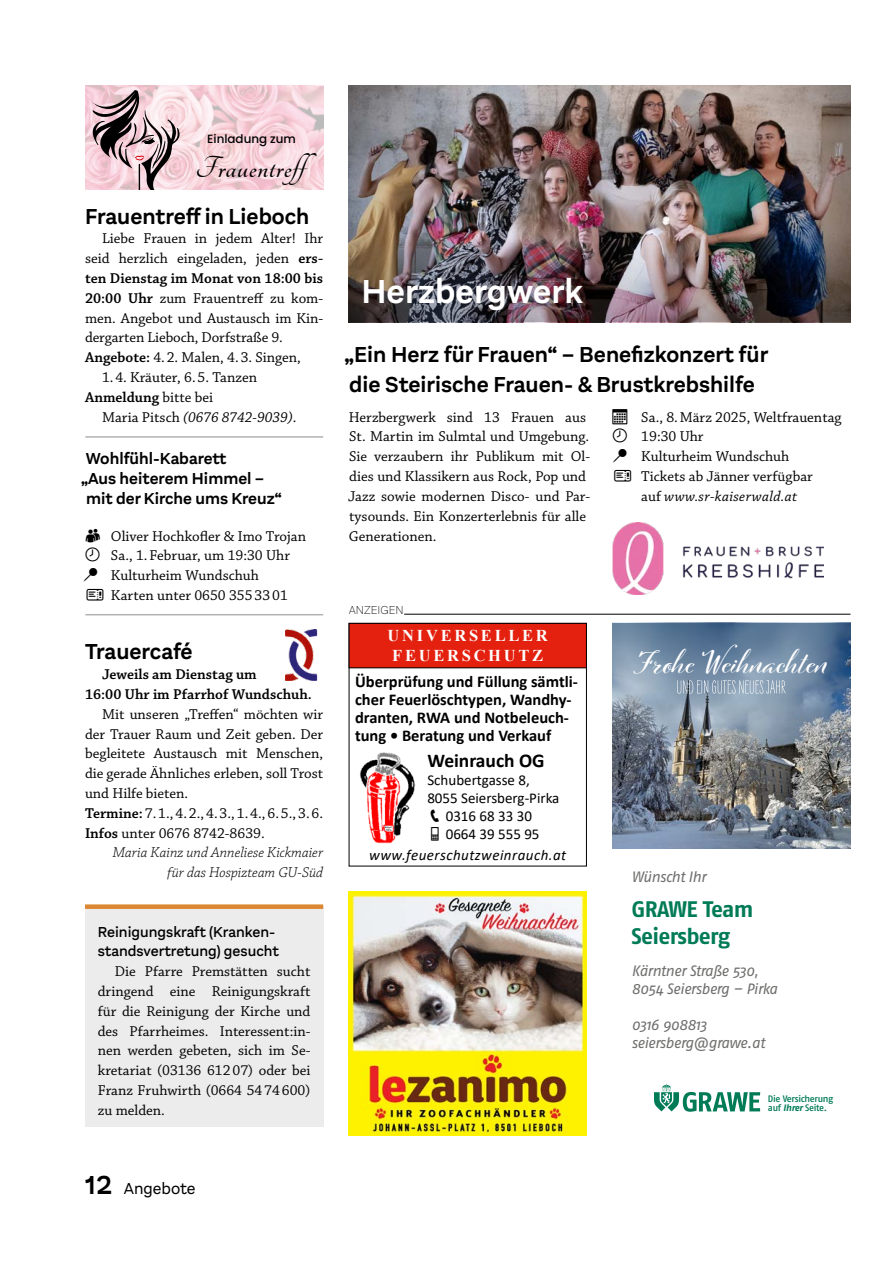
<style>
.page{position:relative;width:893px;height:1263px;background:#fff}
.page>*{position:absolute;margin:0;border:0;box-sizing:border-box;transform-origin:0 0}
.t1{font:600 34.5px "Aestetico";color:#fff}
.t2{font:700 33px "Tangerine";letter-spacing:.025em;color:#000}
.t3{font:700 30px "Cinque Donne";color:#fff}
.t4{font:600 22.5px/30px "Aestetico";color:#000}
.t5{font:700 22.5px/27px "Fago Pro";letter-spacing:-.03em;color:#007b56}
.t6{font:700 19.5px "Calibri";color:#000}
.t7{font:700 16.5px/18px "Calibri";color:#000}
.t8{font:600 16.5px "Aestetico";color:#000}
.t9{font:700 16.5px/19.8px "Times New Roman";letter-spacing:.165em;color:#fff}
.t10{font:16.5px "Aestetico";color:#000}
.t11{font:15px/19.8px "Chaparral Pro";color:#000}
.t12{font:600 15px/19.8px "Chaparral Pro";color:#000}
.t13{font:italic 15px/18px "Fago Pro";letter-spacing:-.035em;color:#6f6f6e}
.t14{font:15px "Calibri";color:#000}
.t15{font:italic 300 15px/19.8px "Chaparral Pro";color:#000;text-align:right}
.t16{font:500 15px/19.8px "Aestetico";color:#000}
.t17{font:italic 15px "Chaparral Pro";color:#000}
.t18{font:italic 15px "Calibri";letter-spacing:.03em;color:#000}
.t19{font:200 12px "Aestetico";color:#000}
.t20{font:500 11.85px "Poppins";color:#000}
.t21{font:10.65px/14.9px "Poppins";color:#000}
.t22{font:500 9.45px/9.4px "Fago Pro";letter-spacing:-.03em;color:#007b56}
.s1{font-weight:600}
.s2{font-weight:400}
.s3{font-style:normal}
.s4{font-style:italic}
.s5{font-weight:700;font-style:italic}
.s6{font-weight:600;font-size:27px}
</style>
<div class="page">
<img style="left:612px;top:721px;width:238px;height:127px">
<svg style="left:612px;top:623px;width:238px;height:98px;background:#6f88a2"></svg>
<svg style="left:657px;top:658px;width:149px;height:42px;background:#849bb1"></svg>
<svg style="left:654px;top:1084px;width:106px;height:28px"></svg>
<hr style="left:404px;top:614px;width:446px;height:1px;background:#000">
<img style="left:349px;top:892px;width:238px;height:243px">
<img style="left:85px;top:85px;width:238px;height:104px">
<svg style="left:91px;top:90px;width:91px;height:99px;background:#bca3a9"></svg>
<img style="left:286px;top:629px;width:32px;height:51px">
<img style="left:349px;top:85px;width:501px;height:238px">
<div style="left:85px;top:906px;width:238px;height:221px;background:#ececed"></div>
<div style="left:85px;top:904px;width:238px;height:5px;background:#dc8731"></div>
<img style="left:349px;top:233px;width:501px;height:89px">
<img style="left:612px;top:523px;width:211px;height:72px">
<hr style="left:85px;top:436px;width:238px;height:2px;background:#b1b2b3">
<hr style="left:85px;top:614px;width:238px;height:1px;background:#b1b2b3">
<img style="left:360px;top:752px;width:56px;height:91px">
<div style="left:349px;top:623px;width:238px;height:243px;border:1px solid #000"></div>
<div style="left:349px;top:623px;width:237px;height:45px;background:#e4200e"></div>
<div style="left:349px;top:623px;width:238px;height:45px;border:1px solid #000"></div>
<p class="t20" style="left:207px;top:132px;width:90px">Einladung zum</p>
<h2 class="t2" style="left:196px;top:151px;width:132px">Frauentreff</h2>
<p class="t21" style="left:204px;top:200px;width:109px">Am ersten Dienstag im Monat in Lieboch</p>
<h3 class="t4" style="left:85px;top:201px;width:226px">Frauentreff in Lieboch</h3>
<p class="t11" style="left:102px;top:229px;width:223px">Liebe Frauen in jedem Alter! Ihr</p>
<p class="t11" style="left:85px;top:249px;width:240px">seid herzlich eingeladen, jeden <span class="s1">ers-</span></p>
<p class="t12" style="left:85px;top:269px;width:240px">ten Dienstag im Monat von 18:00 bis</p>
<p class="t11" style="left:85px;top:289px;width:240px"><span class="s1">20:00 Uhr</span> zum Frauentreff zu kom-</p>
<p class="t11" style="left:85px;top:309px;width:240px">men. Angebot und Austausch im Kin-</p>
<p class="t11" style="left:85px;top:328px;width:199px">dergarten Lieboch, Dorfstraße 9.</p>
<p class="t11" style="left:85px;top:348px;width:217px"><span class="s1">Angebote:</span> 4.2. Malen, 4.3. Singen,</p>
<p class="t11" style="left:102px;top:368px;width:157px">1.4. Kräuter, 6.5. Tanzen</p>
<p class="t12" style="left:85px;top:388px;width:130px">Anmeldung <span class="s2">bitte bei</span></p>
<p class="t17" style="left:102px;top:409px;width:196px"><span class="s3">Maria Pitsch</span> (0676 8742-9039)<span class="s3">.</span></p>
<p class="t8" style="left:86px;top:449px;width:142px">Wohlfühl-Kabarett</p>
<p class="t8" style="left:81px;top:469px;width:185px">„Aus heiterem Himmel –</p>
<p class="t8" style="left:86px;top:489px;width:197px">mit der Kirche ums Kreuz“</p>
<p class="t11" style="left:111px;top:526px;width:197px">Oliver Hochkofler &amp; Imo Trojan<br>Sa., 1.Februar, um 19:30 Uhr<br>Kulturheim Wundschuh<br>Karten unter 0650 3553301</p>
<h3 class="t4" style="left:85px;top:637px;width:109px">Trauercafé</h3>
<p class="t12" style="left:85px;top:665px;width:228px;text-indent:17px">Jeweils am Dienstag um<br>16:00 Uhr im Pfarrhof Wundschuh.</p>
<p class="t11" style="left:85px;top:705px;width:240px;text-indent:17px">Mit unseren „Treffen“ möchten wir der Trauer Raum und Zeit geben. Der begleitete Austausch mit Menschen, die gerade Ähnliches erleben, soll Trost und Hilfe bieten.<br><span class="s1">Termine:</span> 7.1., 4.2., 4.3., 1.4., 6.5., 3.6.<br><span class="s1">Infos</span> unter 0676 8742-8639.</p>
<p class="t15" style="left:113px;top:843px;width:212px">Maria Kainz und Anneliese Kickmaier für das Hospizteam GU-Süd</p>
<p class="t16" style="left:98px;top:922px;width:183px">Reinigungskraft (Kranken&shy;standsvertretung) gesucht</p>
<p class="t11" style="left:98px;top:962px;width:214px;text-align:justify;text-indent:17px">Die Pfarre Premstätten sucht dringend eine Reinigungskraft für die Reinigung der Kirche und des Pfarrheimes. Interessent:in&shy;nen werden gebeten, sich im Se&shy;kretariat (03136 61207) oder bei Franz Fruhwirth (0664 5474600) zu melden.</p>
<h1 class="t1" style="left:361px;top:271px;width:223px">Herzbergwerk</h1>
<h3 class="t4" style="left:345px;top:340px;width:425px">„Ein Herz für Frauen“ – Benefizkonzert für die Steirische Frauen- &amp; Brustkrebshilfe</h3>
<p class="t11" style="left:348px;top:408px;width:243px">Herzbergwerk sind 13 Frauen aus<br>St. Martin im Sulmtal und Umgebung.<br>Sie verzaubern ihr Publikum mit Ol&shy;dies und Klassikern aus Rock, Pop und<br>Jazz sowie modernen Disco- und Par&shy;tysounds. Ein Konzerterlebnis für alle<br>Generationen.</p>
<p class="t11" style="left:641px;top:408px;width:202px">Sa., 8.März 2025, Weltfrauentag<br>19:30 Uhr<br>Kulturheim Wundschuh<br>Tickets ab Jänner verfügbar<br>auf <span class="s4">www.sr-kaiserwald.at</span></p>
<p class="t19" style="left:349px;top:603px;width:56px">ANZEIGEN</p>
<p class="t9" style="left:388px;top:625px;width:162px">UNIVERSELLER<br>FEUERSCHUTZ</p>
<p class="t7" style="left:355px;top:672px;width:224px">Überprüfung und Füllung sämtli&shy;cher Feuerlöschtypen, Wandhy&shy;dranten, RWA und Notbeleuch&shy;tung • Beratung und Verkauf</p>
<h3 class="t6" style="left:427px;top:747px;width:119px">Weinrauch OG</h3>
<p class="t14" style="left:427px;top:770px;width:104px">Schubertgasse 8,</p>
<p class="t14" style="left:427px;top:788px;width:134px">8055 Seiersberg-Pirka</p>
<p class="t14" style="left:446px;top:806px;width:88px">0316 68 33 30</p>
<p class="t14" style="left:446px;top:824px;width:95px">0664 39 555 95</p>
<p class="t18" style="left:369px;top:845px;width:199px">www.feuerschutzweinrauch.at</p>
<h3 class="t3" style="left:635px;top:644px;width:194px">Frohe Weihnachten</h3>
<p class="t13" style="left:631px;top:867px;width:76px">Wünscht Ihr</p>
<h3 class="t5" style="left:631px;top:896px;width:124px">GRAWE Team<br>Seiersberg</h3>
<p class="t13" style="left:631px;top:962px;width:148px">Kärntner Straße 530,<br>8054 Seiersberg – Pirka</p>
<p class="t13" style="left:631px;top:1016px;width:135px">0316 908813 seiersberg@grawe.at</p>
<p class="t22" style="left:768px;top:1094px;width:67px">Die Versicherung auf <span class="s5">Ihrer</span> Seite.</p>
<p class="t10" style="left:85px;top:1179px;width:112px"><span class="s6">12</span> Angebote</p>
</div>
